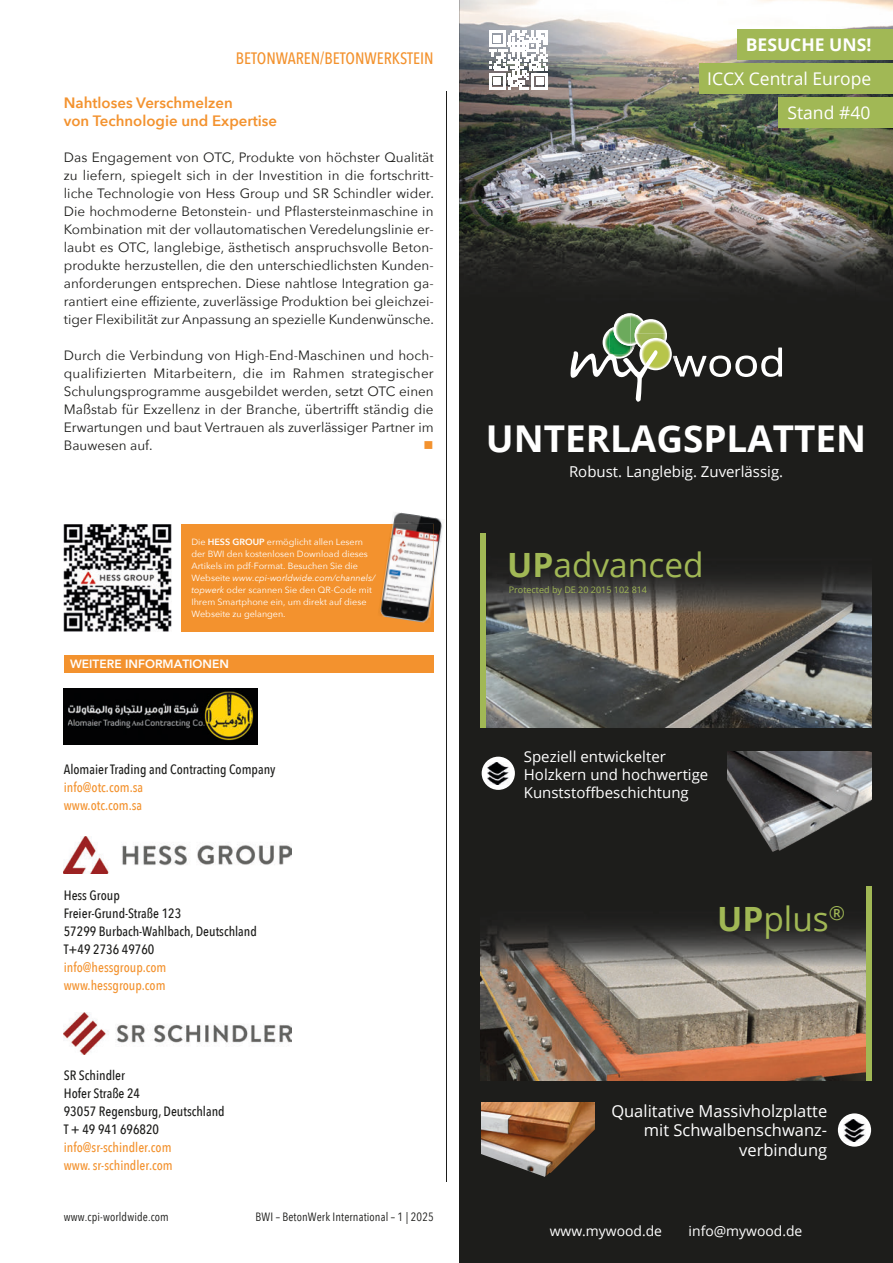
<style>
.page{position:relative;width:893px;height:1263px;background:#fff}
.page>*{position:absolute;margin:0;border:0;box-sizing:border-box;transform-origin:0 0}
.t1{font:700 36.9px "Open Sans";color:#fff}
.t2{font:33.45px "Open Sans";color:#a1b855}
.t3{font:17.55px/34.2px "Open Sans";color:#fff;text-align:right}
.t4{font:700 17.55px "Open Sans";color:#fff}
.t5{font:16.5px/19.8px "Open Sans";color:#fff;text-align:right}
.t6{font:500 16.5px "Avenir Next Condensed";color:#f3922e}
.t7{font:15px/18px "Open Sans";color:#fff}
.t8{font:600 15px/18px "Avenir Next";color:#f3922e}
.t9{font:13.95px "Open Sans";color:#fff}
.t10{font:13.5px/18px "Avenir Next";color:#1d1d1b;text-align:justify}
.t11{font:500 13.5px/18px "Avenir Next Condensed";color:#1d1d1b}
.t12{font:500 13.5px/18px "Avenir Next Condensed";color:#f3922e}
.t13{font:13.5px "Wingdings";color:#f3922e}
.t14{font:12px "Avenir Next Condensed";letter-spacing:.01em;color:#1d1d1b}
.t15{font:800 12px "Avenir";color:#fff}
.t16{font:9px/12px "Avenir Next";color:#fff}
.t17{font:9px "Open Sans";color:#a1b855}
.s1{font-weight:600}
.s2{font-style:italic}
.s3{font-weight:700}
</style>
<div class="page">
<hr style="left:446px;top:91px;width:1px;height:1091px;background:#1d1d1b">
<div style="left:64px;top:656px;width:370px;height:17px;background:#f3922e"></div>
<img style="left:64px;top:689px;width:193px;height:56px">
<img style="left:64px;top:836px;width:227px;height:38px">
<img style="left:64px;top:1012px;width:227px;height:42px">
<div style="left:182px;top:524px;width:252px;height:107px;background:#f3922e"></div>
<img style="left:64px;top:524px;width:107px;height:107px">
<img style="left:391px;top:512px;width:52px;height:69px">
<img style="left:379px;top:524px;width:55px;height:99px">
<div style="left:459px;top:0;width:434px;height:1263px;background:#1d1d1b"></div>
<img style="left:486px;top:574px;width:386px;height:153px">
<img style="left:481px;top:926px;width:385px;height:154px">
<div style="left:481px;top:533px;width:5px;height:194px;background:#a1b855"></div>
<div style="left:866px;top:886px;width:6px;height:194px;background:#a1b855"></div>
<svg style="left:673px;top:347px;width:109px;height:30px"></svg>
<img style="left:665px;top:334px;width:2px;height:8px">
<svg style="left:639px;top:338px;width:33px;height:32px"></svg>
<svg style="left:641px;top:339px;width:29px;height:30px"></svg>
<img style="left:727px;top:751px;width:145px;height:101px">
<div style="left:482px;top:757px;width:33px;height:33px;background:#fff;border-radius:50%"></div>
<img style="left:487px;top:762px;width:22px;height:22px">
<img style="left:481px;top:1102px;width:114px;height:75px">
<div style="left:838px;top:1113px;width:33px;height:34px;background:#fff;border-radius:50%"></div>
<img style="left:843px;top:1119px;width:22px;height:22px">
<img style="left:459px;top:0;width:434px;height:287px">
<svg style="left:570px;top:313px;width:95px;height:89px"></svg>
<svg style="left:489px;top:31px;width:59px;height:58px;background:#d2d2d3"></svg>
<div style="left:738px;top:30px;width:155px;height:30px;background:#a1b855"></div>
<div style="left:699px;top:63px;width:194px;height:30px;background:#a1b855"></div>
<div style="left:778px;top:98px;width:115px;height:30px;background:#a1b855"></div>
<p class="t6" style="left:236px;top:49px;width:199px">BETONWAREN/BETONWERKSTEIN</p>
<p class="t8" style="left:64px;top:93px;width:215px">Nahtloses Verschmelzen<br>von Technologie und Expertise</p>
<p class="t10" style="left:64px;top:148px;width:372px">Das Engagement von OTC, Produkte von höchster Qualität zu liefern, spiegelt sich in der Investition in die fortschritt&shy;liche Technologie von Hess Group und SR Schindler wider.<br>Die hochmoderne Betonstein- und Pflastersteinmaschine in Kombination mit der vollautomatischen Veredelungslinie er&shy;laubt es OTC, langlebige, ästhetisch anspruchsvolle Beton&shy;produkte herzustellen, die den unterschiedlichsten Kunden&shy;anforderungen entsprechen. Diese nahtlose Integration ga&shy;rantiert eine effiziente, zuverlässige Produktion bei gleichzei&shy;tiger Flexibilität zur Anpassung an spezielle Kundenwünsche.</p>
<p class="t10" style="left:64px;top:346px;width:372px">Durch die Verbindung von High-End-Maschinen und hoch&shy;qualifizierten Mitarbeitern, die im Rahmen strategischer Schulungsprogramme ausgebildet werden, setzt OTC einen Maßstab für Exzellenz in der Branche, übertrifft ständig die Erwartungen und baut Vertrauen als zuverlässiger Partner im Bauwesen auf.</p>
<p class="t13" style="left:424px;top:438px;width:12px">■</p>
<p class="t16" style="left:191px;top:536px;width:186px">Die <span class="s1">HESS GROUP</span> ermöglicht allen Lesern der BWI den kostenlosen Download dieses Artikels im pdf-Format. Besuchen Sie die Webseite <span class="s2">www.cpi-worldwide.com/channels/ topwerk</span> oder scannen Sie den QR-Code mit Ihrem Smartphone ein, um direkt auf diese Web seite zu gelangen.</p>
<p class="t15" style="left:70px;top:655px;width:160px">WEITERE INFORMATIONEN</p>
<p class="t11" style="left:64px;top:760px;width:213px">Alomaier Trading and Contracting Company</p>
<p class="t12" style="left:64px;top:778px;width:81px">info@otc.com.sa www.otc.com.sa</p>
<p class="t11" style="left:64px;top:886px;width:195px">Hess Group<br>Freier-Grund-Straße 123<br>57299 Burbach-Wahlbach, Deutschland<br>T+49 2736 49760</p>
<p class="t12" style="left:64px;top:958px;width:104px">info@hessgroup.com www.hessgroup.com</p>
<p class="t11" style="left:64px;top:1066px;width:162px">SR Schindler<br>Hofer Straße 24<br>93057 Regensburg, Deutschland<br>T + 49 941 696820</p>
<p class="t12" style="left:64px;top:1138px;width:110px">info@sr-schindler.com www. sr-schindler.com</p>
<p class="t14" style="left:64px;top:1207px;width:107px">www.cpi-worldwide.com</p>
<p class="t14" style="left:256px;top:1207px;width:180px">BWI – BetonWerk International – 1 | 2025</p>
<p class="t4" style="left:746px;top:33px;width:127px">BESUCHE UNS!</p>
<p class="t3" style="left:707px;top:61px;width:166px">ICCX Central Europe<br>Stand #40</p>
<h1 class="t1" style="left:486px;top:412px;width:382px">UNTERLAGSPLATTEN</h1>
<p class="t7" style="left:569px;top:462px;width:216px">Robust. Langlebig. Zuverlässig.</p>
<h2 class="t2" style="left:507px;top:542px;width:198px"><span class="s3">UP</span>advanced</h2>
<p class="t17" style="left:509px;top:584px;width:140px">Protected by DE 20 2015 102 814</p>
<p class="t7" style="left:524px;top:747px;width:186px">Speziell entwickelter<br>Holzkern und hochwertige<br>Kunststoffbeschichtung</p>
<h2 class="t2" style="left:717px;top:896px;width:129px"><span class="s3">UP</span>plus<sup>®</sup></h2>
<p class="t5" style="left:611px;top:1100px;width:217px">Qualitative Massivholzplatte mit Schwalbenschwanz&shy;verbindung</p>
<p class="t9" style="left:550px;top:1222px;width:114px">www.mywood.de</p>
<p class="t9" style="left:689px;top:1222px;width:115px">info@mywood.de</p>
</div>
